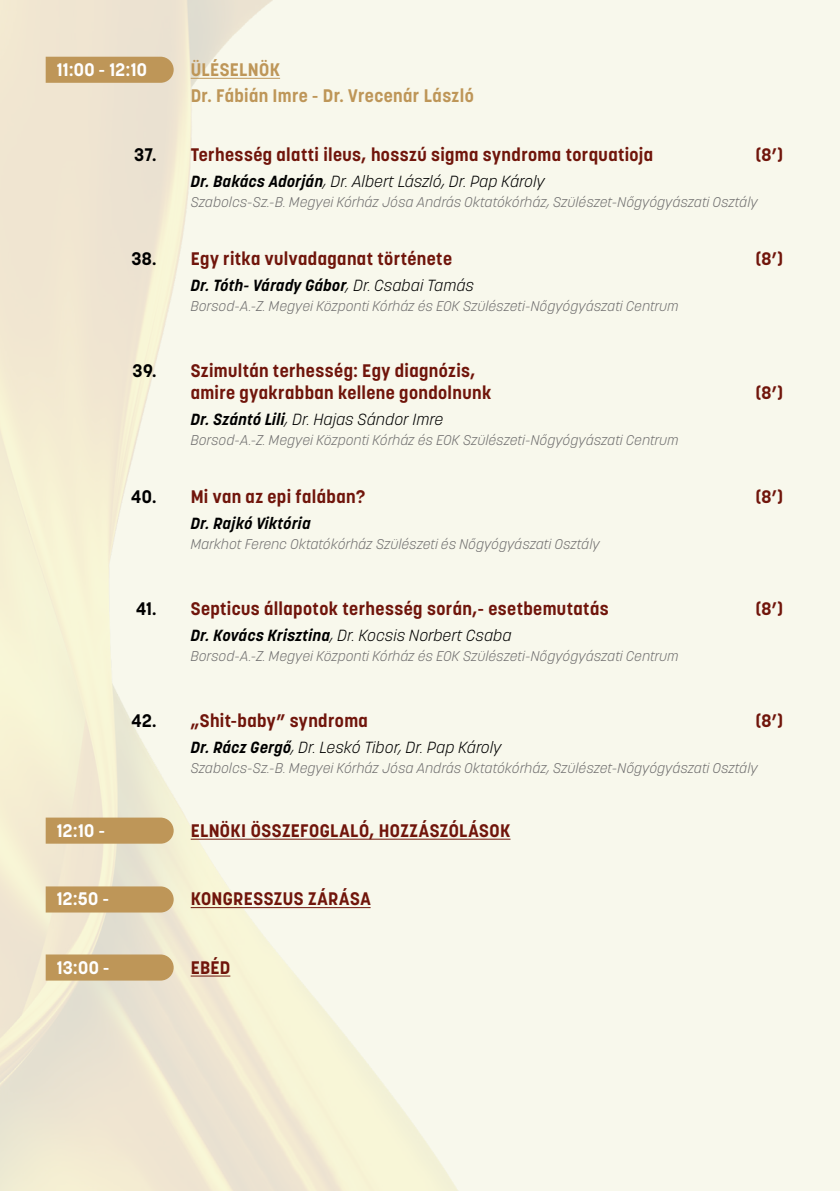
<style>
.page{position:relative;width:840px;height:1191px;background:#fff}
.page>*{position:absolute;margin:0;border:0;box-sizing:border-box;transform-origin:0 0}
.t1{font:700 18px/22px "Korolev";letter-spacing:.02em;color:#70150b}
.t2{font:700 18px/26px "Korolev";letter-spacing:.02em;color:#be9658}
.t3{font:700 18px "Korolev";letter-spacing:.015em;color:#fff}
.t4{font:italic 300 16px "Korolev";letter-spacing:.025em;color:#000}
.t5{font:italic 700 16px "Korolev";letter-spacing:.02em;color:#000}
.t6{font:italic 300 14px "Korolev";letter-spacing:.025em;color:#706f6f}
.s1{color:#000}
.s2{font-weight:700}
.s3{font-weight:300}
</style>
<div class="page">
<div style="left:0;top:0;width:839px;height:1191px;background:#f8f8ec"></div>
<img style="left:0;top:0;width:511px;height:1191px">
<div style="left:46px;top:817px;width:127px;height:26px;background:#be9658"></div>
<div style="left:46px;top:57px;width:127px;height:26px;background:#be9658"></div>
<div style="left:46px;top:886px;width:127px;height:26px;background:#be9658"></div>
<div style="left:46px;top:954px;width:127px;height:26px;background:#be9658"></div>
<hr style="left:190px;top:78px;width:90px;height:1px;background:#be9658">
<hr style="left:190px;top:838px;width:320px;height:1px;background:#70150b">
<hr style="left:190px;top:907px;width:180px;height:1px;background:#70150b">
<hr style="left:190px;top:975px;width:40px;height:1px;background:#70150b">
<p class="t3" style="left:57px;top:58px;width:92px">11:00 - 12:10</p>
<p class="t2" style="left:190px;top:57px;width:284px">ÜLÉSELNÖK<br>Dr. Fábián Imre - Dr. Vrecenár László</p>
<p class="t1" style="left:134px;top:143px;width:520px"><span class="s1">37.</span> Terhesség alatti ileus, hosszú sigma syndroma torquatioja</p>
<p class="t1" style="left:755px;top:143px;width:29px">(8’)</p>
<p class="t4" style="left:190px;top:171px;width:355px"><span class="s2">Dr. Bakács Adorján</span>, Dr. Albert László, Dr. Pap Károly</p>
<p class="t6" style="left:190px;top:193px;width:568px">Szabolcs-Sz.-B. Megyei Kórház Jósa András Oktatókórház, Szülészet-Nőgyógyászati Osztály</p>
<p class="t1" style="left:131px;top:248px;width:322px"><span class="s1">38.</span> Egy ritka vulvadaganat története</p>
<p class="t1" style="left:755px;top:248px;width:29px">(8’)</p>
<p class="t5" style="left:190px;top:275px;width:284px">Dr. Tóth- Várady Gábor<span class="s3">, Dr. Csabai Tamás</span></p>
<p class="t6" style="left:190px;top:297px;width:489px">Borsod-A.-Z. Megyei Központi Kórház és EOK Szülészeti-Nőgyógyászati Centrum</p>
<p class="t1" style="left:190px;top:359px;width:302px;text-indent:-58px"><span class="s1">39.</span> Szimultán terhesség: Egy diagnózis, amire gyakrabban kellene gondolnunk</p>
<p class="t4" style="left:190px;top:409px;width:254px"><span class="s2">Dr. Szántó Lili</span>, Dr. Hajas Sándor Imre</p>
<p class="t6" style="left:190px;top:431px;width:489px">Borsod-A.-Z. Megyei Központi Kórház és EOK Szülészeti-Nőgyógyászati Centrum</p>
<p class="t1" style="left:755px;top:381px;width:29px">(8’)</p>
<p class="t1" style="left:131px;top:486px;width:235px"><span class="s1">40.</span> Mi van az epi falában?</p>
<p class="t1" style="left:755px;top:486px;width:29px">(8’)</p>
<p class="t5" style="left:190px;top:513px;width:121px">Dr. Rajkó Viktória</p>
<p class="t6" style="left:190px;top:535px;width:410px">Markhot Ferenc Oktatókórház Szülészeti és Nőgyógyászati Osztály</p>
<p class="t1" style="left:136px;top:597px;width:474px"><span class="s1">41.</span> Septicus állapotok terhesség során,- esetbemutatás</p>
<p class="t1" style="left:755px;top:597px;width:29px">(8’)</p>
<p class="t4" style="left:190px;top:625px;width:322px"><span class="s2">Dr. Kovács Krisztina</span>, Dr. Kocsis Norbert Csaba</p>
<p class="t6" style="left:190px;top:647px;width:489px">Borsod-A.-Z. Megyei Központi Kórház és EOK Szülészeti-Nőgyógyászati Centrum</p>
<p class="t1" style="left:131px;top:709px;width:238px"><span class="s1">42.</span> „Shit-baby” syndroma</p>
<p class="t1" style="left:755px;top:709px;width:29px">(8’)</p>
<p class="t4" style="left:190px;top:737px;width:312px"><span class="s2">Dr. Rácz Gergő</span>, Dr. Leskó Tibor, Dr. Pap Károly</p>
<p class="t6" style="left:190px;top:759px;width:568px">Szabolcs-Sz.-B. Megyei Kórház Jósa András Oktatókórház, Szülészet-Nőgyógyászati Osztály</p>
<p class="t3" style="left:57px;top:819px;width:50px">12:10 -</p>
<p class="t1" style="left:190px;top:819px;width:321px">ELNÖKI ÖSSZEFOGLALÓ, HOZZÁSZÓLÁSOK</p>
<p class="t3" style="left:57px;top:887px;width:54px">12:50 -</p>
<p class="t1" style="left:190px;top:888px;width:181px">KONGRESSZUS ZÁRÁSA</p>
<p class="t3" style="left:57px;top:956px;width:54px">13:00 -</p>
<p class="t1" style="left:190px;top:956px;width:41px">EBÉD</p>
</div>
